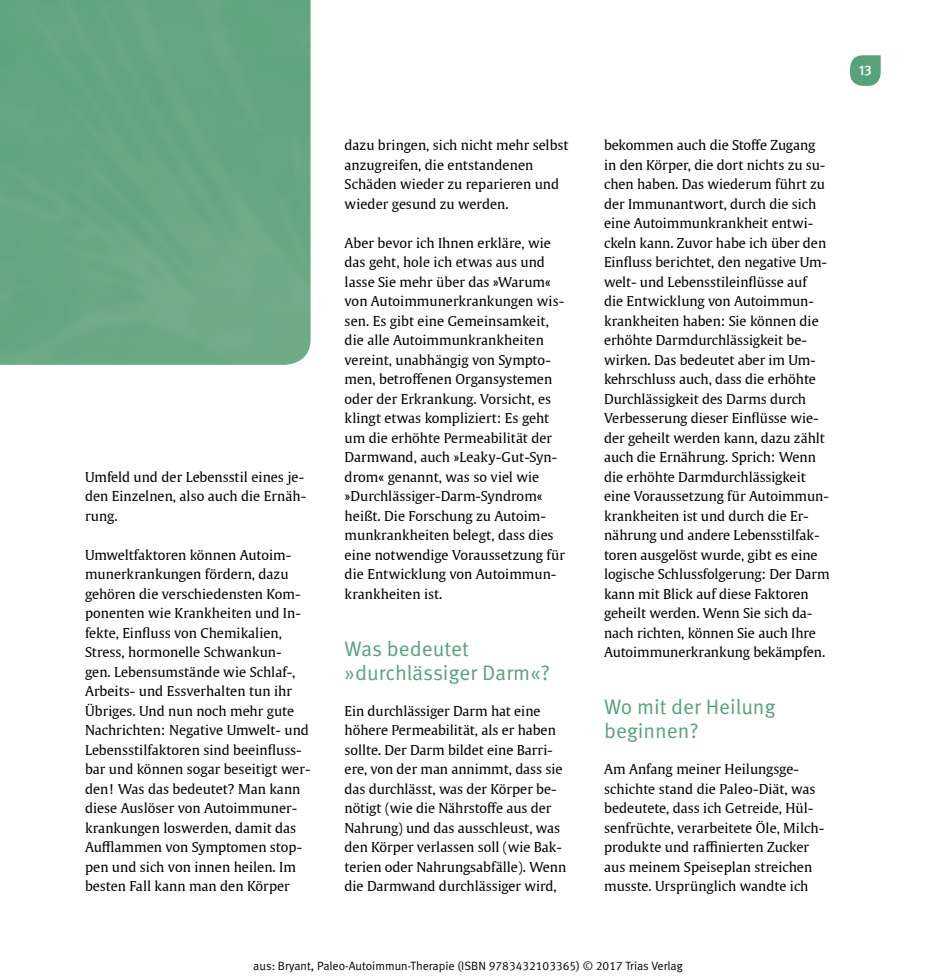
<style>
.page{position:relative;width:936px;height:978px;background:#fff}
.page>*{position:absolute;margin:0;border:0;box-sizing:border-box;transform-origin:0 0}
.t1{font:21px/24px "Meta Pro Norm";color:#59a17b}
.t2{font:500 13.95px "Meta Pro";color:#fff}
.t3{font:13.5px/19.5px "Thieme Gulliver 2011";color:#000}
.t4{font:12px "Meta Normal LF";color:#000}
</style>
<div class="page">
<img style="left:0;top:0;width:310px;height:365px">
<svg style="left:850px;top:55px;width:30px;height:31px"></svg>
<p class="t3" style="left:85px;top:466px;width:223px">Umfeld und der Lebensstil eines je&shy;den Einzelnen, also auch die Ernäh&shy;rung.</p>
<p class="t3" style="left:85px;top:544px;width:227px">Umweltfaktoren können Autoim&shy;munerkrankungen fördern, dazu gehören die verschiedensten Kom&shy;ponenten wie Krankheiten und In&shy;fekte, Einfluss von Chemikalien, Stress, hormonelle Schwankun&shy;gen. Lebensumstände wie Schlaf-, Arbeits- und Essverhalten tun ihr Übriges. Und nun noch mehr gute Nachrichten: Negative Umwelt- und Lebensstilfaktoren sind beeinfluss&shy;bar und können sogar beseitigt wer&shy;den! Was das bedeutet? Man kann diese Auslöser von Autoimmuner&shy;krankungen loswerden, damit das Aufflammen von Symptomen stop&shy;pen und sich von innen heilen. Im besten Fall kann man den Körper</p>
<p class="t3" style="left:344px;top:135px;width:225px">dazu bringen, sich nicht mehr selbst anzugreifen, die entstandenen<br>Schäden wieder zu reparieren und wieder gesund zu werden.</p>
<p class="t3" style="left:344px;top:232px;width:222px">Aber bevor ich Ihnen erkläre, wie das geht, hole ich etwas aus und lasse Sie mehr über das »Warum« von Autoimmunerkrankungen wis&shy;sen. Es gibt eine Gemeinsamkeit, die alle Autoimmunkrankheiten vereint, unabhängig von Sympto&shy;men, betroffenen Organsystemen oder der Erkrankung. Vorsicht, es klingt etwas kompliziert: Es geht um die erhöhte Permeabilität der<br>Darmwand, auch »Leaky-Gut-Syn&shy;drom« genannt, was so viel wie »Durchlässiger-Darm-Syndrom« heißt. Die Forschung zu Autoim&shy;munkrankheiten belegt, dass dies eine notwendige Voraussetzung für die Entwicklung von Autoimmun&shy;krankheiten ist.</p>
<h1 class="t1" style="left:344px;top:635px;width:207px">Was bedeutet<br>»durch lässiger Darm«?</h1>
<p class="t3" style="left:344px;top:700px;width:223px">Ein durchlässiger Darm hat eine höhere Permeabilität, als er haben sollte. Der Darm bildet eine Barri&shy;ere, von der man annimmt, dass sie das durchlässt, was der Körper be&shy;nötigt (wie die Nährstoffe aus der Nahrung) und das ausschleust, was den Körper verlassen soll (wie Bak&shy;terien oder Nahrungsabfälle). Wenn die Darmwand durchlässiger wird,</p>
<p class="t3" style="left:604px;top:135px;width:227px">bekommen auch die Stoffe Zugang in den Körper, die dort nichts zu su&shy;chen haben. Das wiederum führt zu der Immunantwort, durch die sich eine Autoimmunkrankheit entwi&shy;ckeln kann. Zuvor habe ich über den Einfluss berichtet, den negative Um&shy;welt- und Lebensstileinflüsse auf<br>die Entwicklung von Autoimmun&shy;krankheiten haben: Sie können die erhöhte Darmdurchlässigkeit be&shy;wirken. Das bedeutet aber im Um&shy;kehrschluss auch, dass die erhöhte Durchlässigkeit des Darms durch Verbesserung dieser Einflüsse wie&shy;der geheilt werden kann, dazu zählt auch die Ernährung. Sprich: Wenn die erhöhte Darmdurchlässigkeit eine Voraussetzung für Autoimmun&shy;krankheiten ist und durch die Er&shy;nährung und andere Lebensstilfak&shy;toren ausgelöst wurde, gibt es eine logische Schlussfolgerung: Der Darm kann mit Blick auf diese Faktoren geheilt werden. Wenn Sie sich da&shy;nach richten, können Sie auch Ihre Autoimmunerkrankung bekämpfen.</p>
<h1 class="t1" style="left:604px;top:694px;width:173px">Wo mit der Heilung beginnen?</h1>
<p class="t3" style="left:604px;top:759px;width:221px">Am Anfang meiner Heilungsge&shy;schichte stand die Paleo-Diät, was bedeutete, dass ich Getreide, Hül&shy;senfrüchte, verarbeitete Öle, Milch&shy;produkte und raffinierten Zucker aus meinem Speiseplan streichen musste. Ursprünglich wandte ich</p>
<p class="t4" style="left:253px;top:959px;width:431px">aus: Bryant, Paleo-Autoimmun-Therapie (ISBN 9783432103365) © 2017 Trias Verlag</p>
<p class="t2" style="left:858px;top:60px;width:14px">13</p>
</div>
